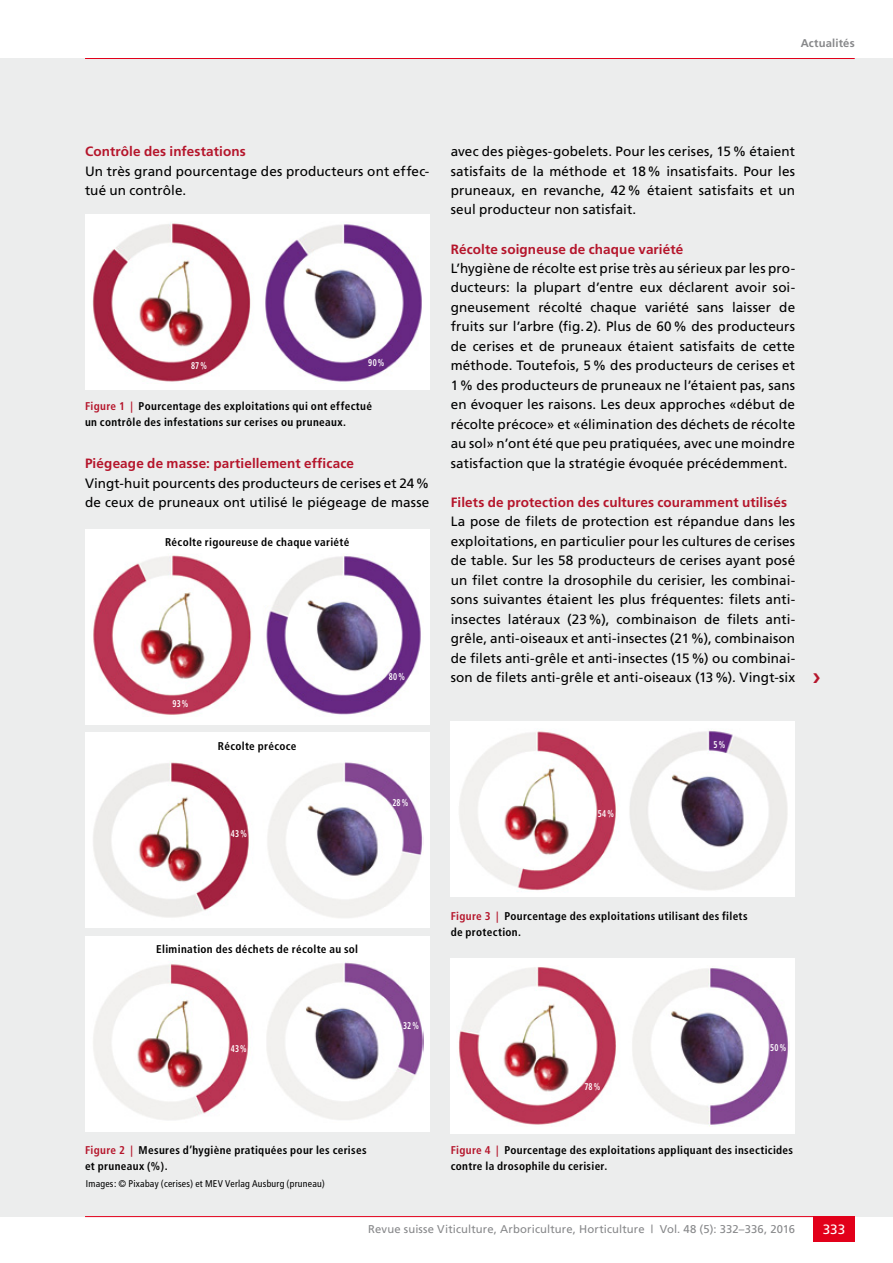
<style>
.page{position:relative;width:893px;height:1263px;background:#fff}
.page>*{position:absolute;margin:0;border:0;box-sizing:border-box;transform-origin:0 0}
.t1{font:13.5px/19.5px "Frutiger";letter-spacing:.01em;color:#000;text-align:justify}
.t2{font:700 13.5px "Frutiger";letter-spacing:.01em;color:#b5152b}
.t3{font:13.5px "Frutiger";color:#fff}
.t4{font:700 condensed 11.25px/16.5px "Frutiger";letter-spacing:.03em;color:#000}
.t5{font:11.25px "Frutiger";letter-spacing:.015em;color:#87888a}
.t6{font:700 11.25px "Frutiger";letter-spacing:.015em;color:#87888a}
.t7{font:condensed 9.75px "Frutiger";letter-spacing:.025em;color:#000}
.t8{font:700 condensed 9.75px "Frutiger";letter-spacing:.03em;color:#fff;scale:.8 1}
.s1{color:#b5152b}
</style>
<div class="page">
<div style="left:0;top:58px;width:893px;height:1158px;background:#eceded"></div>
<hr style="left:85px;top:1216px;width:770px;height:1px;background:#e2001a">
<div style="left:813px;top:1216px;width:42px;height:26px;background:#e2001a"></div>
<hr style="left:85px;top:58px;width:770px;height:1px;background:#e2001a">
<div style="left:85px;top:529px;width:344px;height:195px;background:#fff"></div>
<img style="left:93px;top:554px;width:328px;height:161px">
<div style="left:85px;top:732px;width:344px;height:195px;background:#fff"></div>
<img style="left:93px;top:762px;width:331px;height:156px">
<div style="left:85px;top:936px;width:344px;height:195px;background:#fff"></div>
<img style="left:93px;top:961px;width:331px;height:159px">
<div style="left:85px;top:214px;width:344px;height:176px;background:#fff"></div>
<img style="left:92px;top:223px;width:330px;height:159px">
<div style="left:451px;top:959px;width:344px;height:175px;background:#fff"></div>
<img style="left:459px;top:967px;width:331px;height:160px">
<div style="left:451px;top:722px;width:344px;height:175px;background:#fff"></div>
<img style="left:459px;top:730px;width:329px;height:162px">
<p class="t6" style="left:801px;top:37px;width:55px">Actualités</p>
<p class="t2" style="left:85px;top:143px;width:162px">Contrôle des infestations</p>
<p class="t1" style="left:85px;top:161px;width:346px">Un très grand pourcentage des producteurs ont effec&shy;tué un contrôle.</p>
<p class="t8" style="left:191px;top:360px;width:21px">87%</p>
<p class="t8" style="left:368px;top:356px;width:22px">90%</p>
<p class="t4" style="left:85px;top:397px;width:289px"><span class="s1">Figure 1 |</span> Pourcentage des exploitations qui ont effectué un contrôle des infestations sur cerises ou pruneaux.</p>
<p class="t2" style="left:85px;top:455px;width:270px">Piégeage de masse: partiellement efficace</p>
<p class="t1" style="left:85px;top:473px;width:346px">Vingt-huit pourcents des producteurs de cerises et 24% de ceux de pruneaux ont utilisé le piégeage de masse</p>
<p class="t4" style="left:165px;top:534px;width:186px">Récolte rigoureuse de chaque variété</p>
<p class="t8" style="left:173px;top:698px;width:21px">93%</p>
<p class="t4" style="left:218px;top:737px;width:80px">Récolte précoce</p>
<p class="t8" style="left:231px;top:828px;width:21px">43%</p>
<p class="t8" style="left:389px;top:671px;width:22px">80%</p>
<p class="t8" style="left:392px;top:796px;width:21px">28%</p>
<p class="t1" style="left:451px;top:141px;width:346px">avec des pièges-gobelets. Pour les cerises, 15% étaient satisfaits de la méthode et 18% insatisfaits. Pour les pruneaux, en revanche, 42% étaient satisfaits et un seul producteur non satisfait.</p>
<p class="t2" style="left:451px;top:241px;width:234px">Récolte soigneuse de chaque variété</p>
<p class="t1" style="left:451px;top:258px;width:346px">L’hygiène de récolte est prise très au sérieux par les pro&shy;ducteurs: la plupart d’entre eux déclarent avoir soi&shy;gneusement récolté chaque variété sans laisser de fruits sur l’arbre (fig.2). Plus de 60% des producteurs de cerises et de pruneaux étaient satisfaits de cette méthode. Toutefois, 5% des producteurs de cerises et 1% des producteurs de pruneaux ne l’étaient pas, sans en évoquer les raisons. Les deux approches «début de récolte précoce» et «élimination des déchets de récolte au sol» n’ont été que peu pratiquées, avec une moindre satisfaction que la stratégie évoquée précédemment.</p>
<p class="t2" style="left:451px;top:494px;width:338px">Filets de protection des cultures couramment utilisés</p>
<p class="t1" style="left:451px;top:512px;width:346px">La pose de filets de protection est répandue dans les exploitations, en particulier pour les cultures de cerises de table. Sur les 58 producteurs de cerises ayant posé un filet contre la drosophile du cerisier, les combinai&shy;sons suivantes étaient les plus fréquentes: filets anti&shy;insectes latéraux (23%), combinaison de filets anti&shy;grêle, anti-oiseaux et anti-insectes (21%), combinaison de filets anti-grêle et anti-insectes (15%) ou combinai&shy;son de filets anti-grêle et anti-oiseaux (13%). Vingt-six</p>
<p class="t8" style="left:598px;top:808px;width:22px">54%</p>
<p class="t8" style="left:714px;top:739px;width:16px">5%</p>
<p class="t4" style="left:156px;top:941px;width:203px">Elimination des déchets de récolte au sol</p>
<p class="t8" style="left:231px;top:1043px;width:21px">43%</p>
<p class="t4" style="left:85px;top:1141px;width:283px"><span class="s1">Figure 2 |</span> Mesures d’hygiène pratiquées pour les cerises et pruneaux (%).</p>
<p class="t7" style="left:86px;top:1178px;width:241px">Images: © Pixabay (cerises) et MEV Verlag Ausburg (pruneau)</p>
<p class="t4" style="left:451px;top:907px;width:298px"><span class="s1">Figure 3 |</span> Pourcentage des exploitations utilisant des filets de protection.</p>
<p class="t8" style="left:403px;top:1020px;width:21px">32%</p>
<p class="t8" style="left:584px;top:1081px;width:21px">78%</p>
<p class="t8" style="left:770px;top:1042px;width:21px">50%</p>
<p class="t4" style="left:451px;top:1141px;width:344px"><span class="s1">Figure 4 |</span> Pourcentage des exploitations appliquant des insecticides contre la drosophile du cerisier.</p>
<p class="t5" style="left:368px;top:1223px;width:428px">Revue suisse Viticulture, Arboriculture, Horticulture | Vol. 48 (5): 332–336, 2016</p>
<p class="t3" style="left:823px;top:1221px;width:24px">333</p>
</div>
